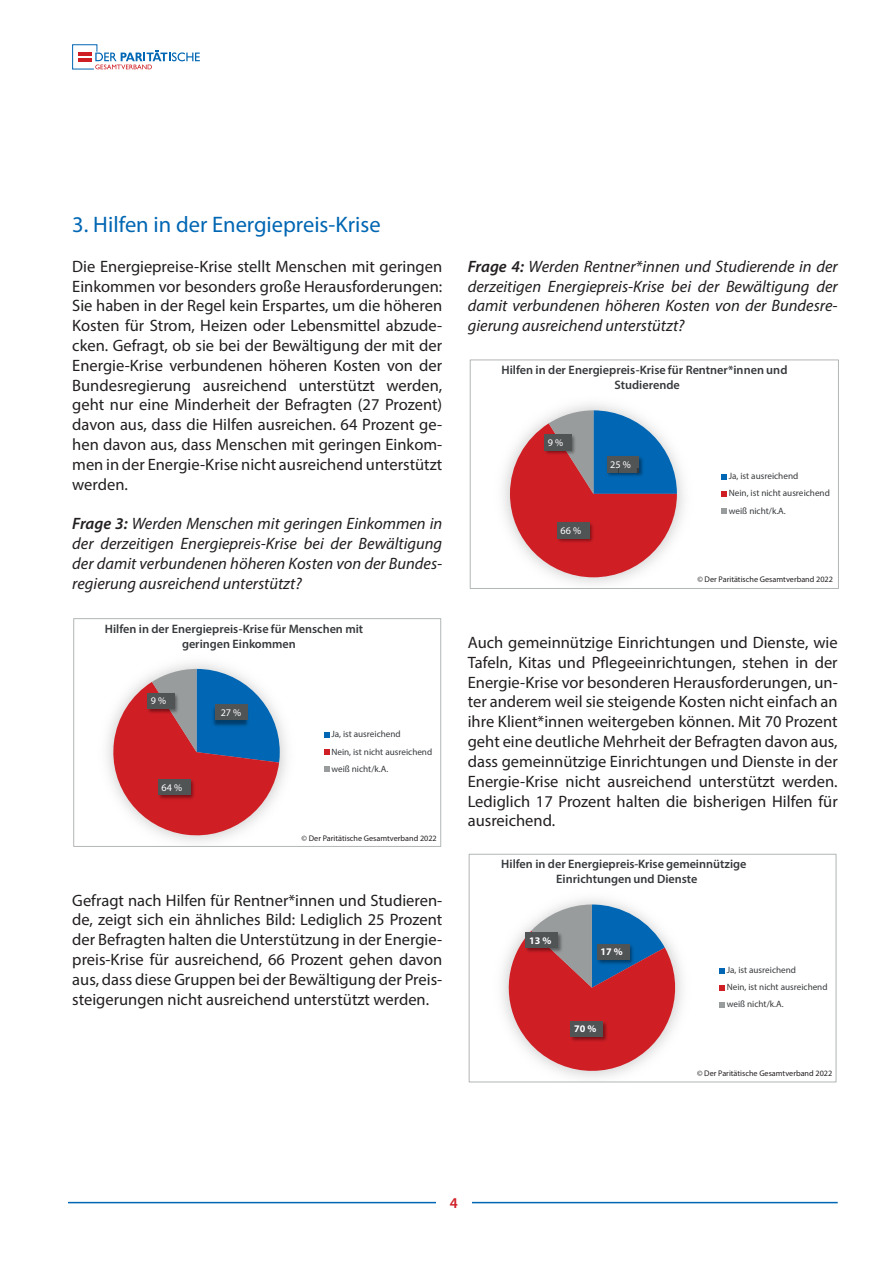
<style>
.page{position:relative;width:893px;height:1263px;background:#fff}
.page>*{position:absolute;margin:0;border:0;box-sizing:border-box;transform-origin:0 0}
.t1{font:22.5px "Myriad Pro";color:#0166b3}
.t2{font:16.5px/19.8px "Myriad Pro";color:#231f20;text-align:justify}
.t3{font:italic 16.5px/19.8px "Myriad Pro";color:#231f20;text-align:justify}
.t4{font:600 15px "Myriad Pro";color:#d01e25}
.t5{font:600 12.3px/14.9px "Myriad Pro";color:#36393c;text-align:center}
.t6{font:10.2px "Myriad Pro";color:#fff}
.t7{font:700 10.2px "Myriad Pro";color:#fff}
.t8{font:9.15px/17.2px "Myriad Pro";color:#36393c}
.t9{font:8.25px "Myriad Pro";color:#231f20}
.t10{font:8.1px "Myriad Pro";color:#231f20}
.s1{font-weight:600}
</style>
<div class="page">
<hr style="left:68px;top:1202px;width:770px;height:1px;background:#0166b3">
<div style="left:436px;top:1197px;width:36px;height:26px;background:#fff"></div>
<svg style="left:72px;top:44px;width:128px;height:25px"></svg>
<svg style="left:108px;top:669px;width:172px;height:171px"></svg>
<img style="left:210px;top:704px;width:41px;height:24px">
<div style="left:215px;top:704px;width:32px;height:16px;background:#515455"></div>
<img style="left:156px;top:777px;width:41px;height:24px">
<div style="left:158px;top:779px;width:32px;height:16px;background:#515455"></div>
<img style="left:146px;top:691px;width:35px;height:24px">
<div style="left:148px;top:693px;width:26px;height:16px;background:#515455"></div>
<svg style="left:324px;top:732px;width:5px;height:5px"></svg>
<svg style="left:324px;top:749px;width:5px;height:5px"></svg>
<svg style="left:324px;top:767px;width:5px;height:5px"></svg>
<div style="left:73px;top:618px;width:368px;height:229px;border:1px solid #b2b6b6"></div>
<img style="left:503px;top:407px;width:181px;height:177px">
<img style="left:528px;top:404px;width:87px;height:6px">
<svg style="left:510px;top:410px;width:167px;height:167px"></svg>
<img style="left:605px;top:454px;width:40px;height:25px">
<div style="left:607px;top:456px;width:32px;height:16px;background:#515455"></div>
<img style="left:555px;top:520px;width:41px;height:25px">
<div style="left:557px;top:523px;width:32px;height:15px;background:#515455"></div>
<img style="left:542px;top:433px;width:36px;height:24px">
<div style="left:545px;top:435px;width:26px;height:15px;background:#515455"></div>
<svg style="left:722px;top:474px;width:5px;height:5px"></svg>
<svg style="left:722px;top:491px;width:5px;height:5px"></svg>
<svg style="left:722px;top:509px;width:5px;height:5px"></svg>
<div style="left:470px;top:360px;width:369px;height:229px;border:1px solid #b2b6b6"></div>
<svg style="left:502px;top:904px;width:180px;height:174px"></svg>
<img style="left:595px;top:942px;width:40px;height:24px">
<div style="left:597px;top:944px;width:32px;height:16px;background:#515455"></div>
<img style="left:569px;top:1019px;width:40px;height:24px">
<div style="left:571px;top:1021px;width:32px;height:16px;background:#515455"></div>
<img style="left:524px;top:930px;width:40px;height:24px">
<div style="left:526px;top:932px;width:32px;height:16px;background:#515455"></div>
<svg style="left:720px;top:968px;width:5px;height:5px"></svg>
<svg style="left:720px;top:985px;width:5px;height:5px"></svg>
<svg style="left:720px;top:1002px;width:5px;height:5px"></svg>
<div style="left:469px;top:854px;width:367px;height:228px;border:1px solid #b2b6b6"></div>
<h1 class="t1" style="left:72px;top:211px;width:310px">3. Hilfen in der Energiepreis-Krise</h1>
<p class="t2" style="left:72px;top:256px;width:371px">Die Energiepreise-Krise stellt Menschen mit geringen Einkommen vor besonders große Herausforderungen:<br>Sie haben in der Regel kein Erspartes, um die höheren Kosten für Strom, Heizen oder Lebensmittel abzude&shy;cken. Gefragt, ob sie bei der Bewältigung der mit der Energie-Krise verbundenen höheren Kosten von der Bundesregierung ausreichend unterstützt werden, geht nur eine Minderheit der Befragten (27 Prozent) davon aus, dass die Hilfen ausreichen. 64 Prozent ge&shy;hen davon aus, dass Menschen mit geringen Einkom&shy;men in der Energie-Krise nicht ausreichend unterstützt werden.</p>
<p class="t3" style="left:72px;top:514px;width:371px"><span class="s1">Frage 3:</span> Werden Menschen mit geringen Einkommen in der derzeitigen Energiepreis-Krise bei der Bewältigung der damit verbundenen höheren Kosten von der Bundes&shy;regierung ausreichend unterstützt?</p>
<p class="t5" style="left:182px;top:621px;width:183px;text-align:left;text-indent:-77px">Hilfen in der Energiepreis-Krise für Menschen mit geringen Einkommen</p>
<p class="t6" style="left:151px;top:695px;width:17px">9 %</p>
<p class="t6" style="left:162px;top:781px;width:22px">64 %</p>
<p class="t6" style="left:221px;top:706px;width:22px">27 %</p>
<p class="t8" style="left:331px;top:726px;width:102px">Ja, ist ausreichend<br>Nein, ist nicht ausreichend weiß nicht/k.A.</p>
<p class="t10" style="left:302px;top:833px;width:137px">© Der Paritätische Gesamtverband 2022</p>
<p class="t2" style="left:72px;top:890px;width:371px">Gefragt nach Hilfen für Rentner*innen und Studieren&shy;de, zeigt sich ein ähnliches Bild: Lediglich 25 Prozent der Befragten halten die Unterstützung in der Energie&shy;preis-Krise für ausreichend, 66 Prozent gehen davon aus, dass diese Gruppen bei der Bewältigung der Preis&shy;steigerungen nicht ausreichend unterstützt werden.</p>
<p class="t3" style="left:468px;top:256px;width:371px"><span class="s1">Frage 4:</span> Werden Rentner*innen und Studierende in der derzeitigen Energiepreis-Krise bei der Bewältigung der damit verbundenen höheren Kosten von der Bundesre&shy;gierung ausreichend unterstützt?</p>
<p class="t5" style="left:501px;top:362px;width:288px">Hilfen in der Energiepreis-Krise für Rentner*innen und<br>Studierende</p>
<p class="t6" style="left:548px;top:436px;width:17px">9 %</p>
<p class="t6" style="left:561px;top:524px;width:22px">66 %</p>
<p class="t6" style="left:610px;top:458px;width:22px">25 %</p>
<p class="t8" style="left:729px;top:467px;width:103px">Ja, ist ausreichend<br>Nein, ist nicht ausreichend weiß nicht/k.A.</p>
<p class="t9" style="left:697px;top:574px;width:137px">© Der Paritätische Gesamtverband 2022</p>
<p class="t2" style="left:468px;top:632px;width:371px">Auch gemeinnützige Einrichtungen und Dienste, wie Tafeln, Kitas und Pflegeeinrichtungen, stehen in der Energie-Krise vor besonderen Herausforderungen, un&shy;ter anderem weil sie steigende Kosten nicht einfach an ihre Klient*innen weitergeben können. Mit 70 Prozent geht eine deutliche Mehrheit der Befragten davon aus, dass gemeinnützige Einrichtungen und Dienste in der Energie-Krise nicht ausreichend unterstützt werden.<br>Lediglich 17 Prozent halten die bisherigen Hilfen für ausreichend.</p>
<p class="t5" style="left:501px;top:856px;width:247px">Hilfen in der Energiepreis-Krise gemeinnützige<br>Einrichtungen und Dienste</p>
<p class="t7" style="left:529px;top:933px;width:24px">13 %</p>
<p class="t7" style="left:600px;top:945px;width:24px">17 %</p>
<p class="t7" style="left:574px;top:1022px;width:24px">70 %</p>
<p class="t8" style="left:727px;top:961px;width:102px">Ja, ist ausreichend<br>Nein, ist nicht ausreichend weiß nicht/k.A.</p>
<p class="t10" style="left:697px;top:1068px;width:137px">© Der Paritätische Gesamtverband 2022</p>
<p class="t4" style="left:450px;top:1193px;width:10px">4</p>
</div>
